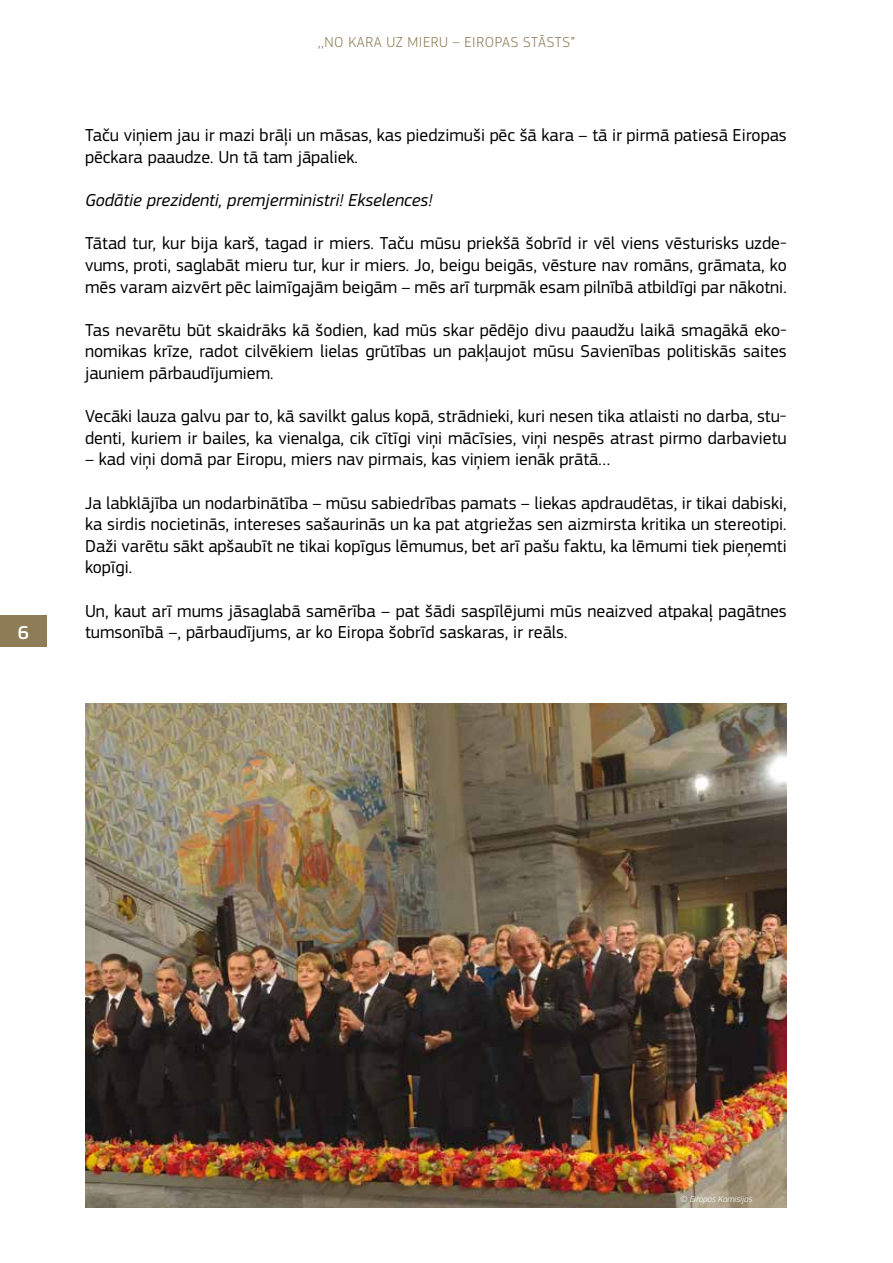
<style>
.page{position:relative;width:893px;height:1263px;background:#fff}
.page>*{position:absolute;margin:0;border:0;box-sizing:border-box;transform-origin:0 0}
.t1{font:500 19.5px "EC Square Sans Pro";color:#fff}
.t2{font:18px/21.6px "EC Square Sans Pro";color:#000}
.t3{font:italic 18px "EC Square Sans Pro";color:#000}
.t4{font:300 15px "EC Square Sans Pro";letter-spacing:.04em;color:#8d7c55}
.t5{font:italic 300 9px "EC Square Sans Pro";color:#fff}
</style>
<div class="page">
<div style="left:0;top:616px;width:47px;height:31px;background:#8d7c55"></div>
<img style="left:85px;top:703px;width:702px;height:504px">
<p class="t1" style="left:18px;top:621px;width:13px">6</p>
<p class="t4" style="left:318px;top:33px;width:259px">,,NO KARA UZ MIERU – EIROPAS STĀSTS”</p>
<p class="t2" style="left:85px;top:125px;width:703px">Taču viņiem jau ir mazi brāļi un māsas, kas piedzimuši pēc šā kara – tā ir pirmā patiesā Eiropas pēckara paaudze. Un tā tam jāpaliek.</p>
<p class="t3" style="left:85px;top:190px;width:349px">Godātie prezidenti, premjerministri! Ekselences!</p>
<p class="t2" style="left:85px;top:233px;width:703px;text-align:justify">Tātad tur, kur bija karš, tagad ir miers. Taču mūsu priekšā šobrīd ir vēl viens vēsturisks uzde&shy;vums, proti, saglabāt mieru tur, kur ir miers. Jo, beigu beigās, vēsture nav romāns, grāmata, ko mēs varam aizvērt pēc laimīgajām beigām – mēs arī turpmāk esam pilnībā atbildīgi par nākotni.</p>
<p class="t2" style="left:85px;top:319px;width:703px;text-align:justify">Tas nevarētu būt skaidrāks kā šodien, kad mūs skar pēdējo divu paaudžu laikā smagākā eko&shy;nomikas krīze, radot cilvēkiem lielas grūtības un pakļaujot mūsu Savienības politiskās saites jauniem pārbaudījumiem.</p>
<p class="t2" style="left:85px;top:406px;width:703px">Vecāki lauza galvu par to, kā savilkt galus kopā, strādnieki, kuri nesen tika atlaisti no darba, stu&shy;denti, kuriem ir bailes, ka vienalga, cik cītīgi viņi mācīsies, viņi nespēs atrast pirmo darbavietu</p>
<p class="t2" style="left:85px;top:449px;width:527px">– kad viņi domā par Eiropu, miers nav pirmais, kas viņiem ienāk prātā…</p>
<p class="t2" style="left:85px;top:492px;width:703px;text-align:justify">Ja labklājība un nodarbinātība – mūsu sabiedrības pamats – liekas apdraudētas, ir tikai dabiski, ka sirdis nocietinās, intereses sašaurinās un ka pat atgriežas sen aizmirsta kritika un stereotipi.<br>Daži varētu sākt apšaubīt ne tikai kopīgus lēmumus, bet arī pašu faktu, ka lēmumi tiek pieņemti kopīgi.</p>
<p class="t2" style="left:85px;top:600px;width:703px">Un, kaut arī mums jāsaglabā samērība – pat šādi saspīlējumi mūs neaizved atpakaļ pagātnes tumsonībā –, pārbaudījums, ar ko Eiropa šobrīd saskaras, ir reāls.</p>
<p class="t5" style="left:680px;top:1193px;width:74px">© Eiropas Komisijas</p>
</div>
